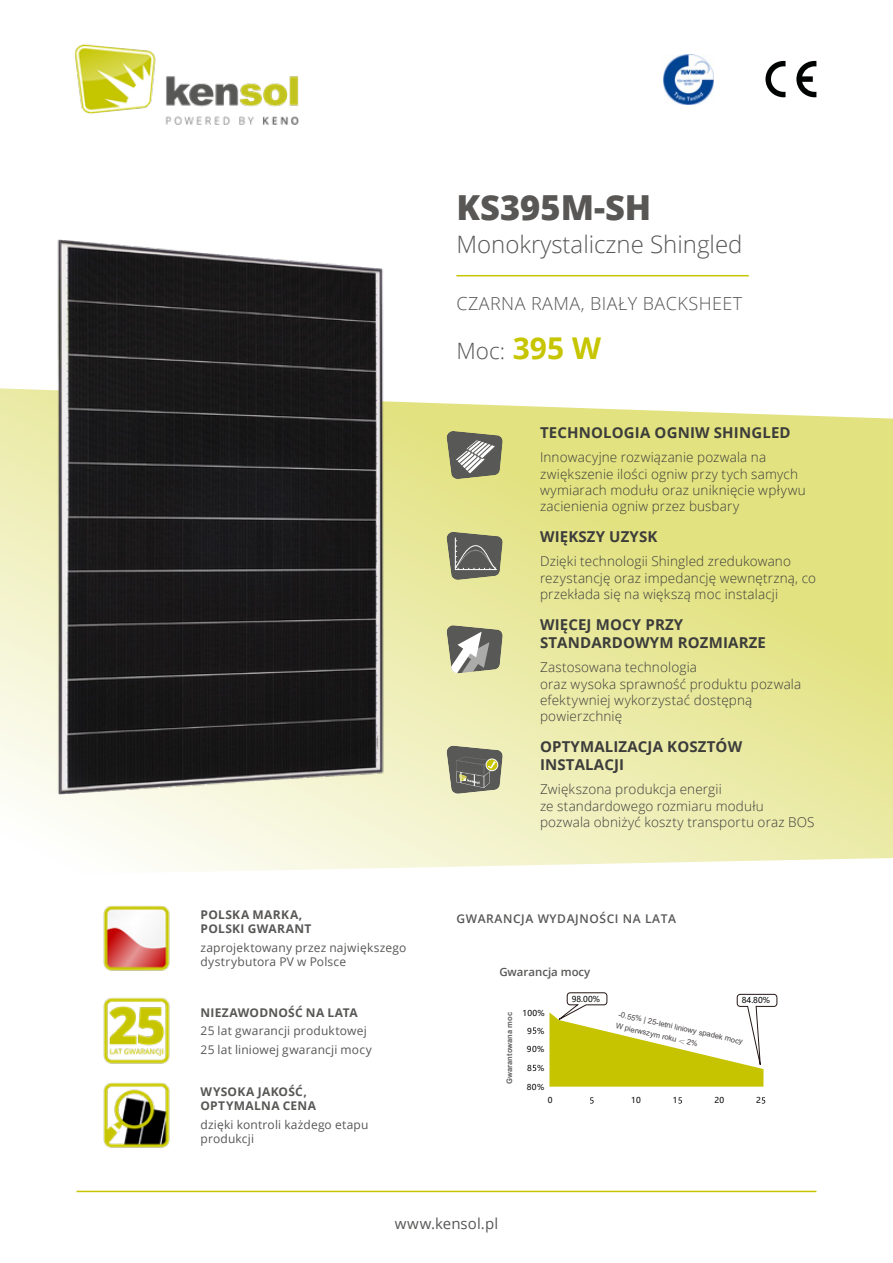
<style>
.page{position:relative;width:893px;height:1263px;background:#fff}
.page>*{position:absolute;margin:0;border:0;box-sizing:border-box;transform-origin:0 0}
.t1{font:800 34.5px "Open Sans";color:#585756}
.t2{font:300 24px "Open Sans";color:#585756}
.t3{font:300 22.5px "Open Sans";color:#585756}
.t4{font:300 18px "Open Sans";letter-spacing:.025em;color:#585756}
.t5{font:700 15px/18px "Open Sans";letter-spacing:.01em;color:#3c3c3b}
.t6{font:15px "Open Sans";letter-spacing:.005em;color:#585756}
.t7{font:300 13.5px/16.2px "Open Sans";letter-spacing:.01em;color:#3c3c3b}
.t8{font:12px/14.4px "Open Sans";letter-spacing:.015em;color:#585756}
.t9{font:700 12px/14.4px "Open Sans";letter-spacing:.025em;color:#585756}
.t10{font:600 12px "Open Sans";letter-spacing:.05em;color:#585756}
.t11{font:600 11.4px "Open Sans";color:#585857}
.t12{font:8.1px "Microsoft Ya Hei";letter-spacing:.04em;color:#030303}
.t13{font:7.65px/12.1px "Arial";color:#454140}
.t14{font:700 7.65px "Arial";color:#646363}
.s1{font-weight:700;font-size:30px;color:#c6c500}
.s2{font-family:"Adobe Song Std";font-weight:300}
</style>
<div class="page">
<img style="left:75px;top:44px;width:224px;height:81px">
<svg style="left:0;top:388px;width:893px;height:484px;background:#ebebaa"></svg>
<img style="left:103px;top:905px;width:67px;height:66px">
<img style="left:103px;top:1082px;width:67px;height:66px">
<hr style="left:456px;top:275px;width:293px;height:1px;background:#c6c500">
<svg style="left:590px;top:1097px;width:4px;height:6px"></svg>
<svg style="left:678px;top:1097px;width:4px;height:6px"></svg>
<svg style="left:762px;top:1097px;width:3px;height:6px"></svg>
<svg style="left:533px;top:1065px;width:3px;height:6px"></svg>
<svg style="left:533px;top:1027px;width:3px;height:7px"></svg>
<svg style="left:549px;top:992px;width:228px;height:95px"></svg>
<img style="left:103px;top:997px;width:67px;height:67px">
<svg style="left:765px;top:61px;width:20px;height:36px"></svg>
<svg style="left:796px;top:61px;width:20px;height:36px"></svg>
<hr style="left:77px;top:1191px;width:739px;height:1px;background:#c6c500">
<img style="left:663px;top:54px;width:50px;height:50px">
<svg style="left:447px;top:431px;width:56px;height:48px;background:#898878"></svg>
<svg style="left:447px;top:532px;width:56px;height:48px;background:#79796b"></svg>
<svg style="left:447px;top:625px;width:56px;height:48px"></svg>
<svg style="left:447px;top:746px;width:56px;height:48px;background:#7e7e6f"></svg>
<img style="left:25px;top:239px;width:392px;height:556px">
<h1 class="t1" style="left:456px;top:181px;width:196px">KS395M-SH</h1>
<h2 class="t2" style="left:456px;top:228px;width:288px">Monokrystaliczne Shingled</h2>
<h3 class="t4" style="left:456px;top:291px;width:287px">CZARNA RAMA, BIAŁY BACKSHEET</h3>
<h3 class="t3" style="left:456px;top:336px;width:146px">Moc: <span class="s1">395 W</span></h3>
<p class="t9" style="left:201px;top:907px;width:113px">POLSKA MARKA,<br>POLSKI GWARANT</p>
<p class="t8" style="left:201px;top:940px;width:207px">zaprojektowany przez największego dystrybutora PV w Polsce</p>
<p class="t9" style="left:201px;top:1005px;width:159px">NIEZAWODNOŚĆ NA LATA</p>
<p class="t8" style="left:201px;top:1021px;width:173px;line-height:18.6px">25 lat gwarancji produktowej<br>25 lat liniowej gwarancji mocy</p>
<p class="t9" style="left:201px;top:1084px;width:117px">WYSOKA JAKOŚĆ,<br>OPTYMALNA CENA</p>
<p class="t8" style="left:201px;top:1117px;width:169px">dzięki kontroli każdego etapu produkcji</p>
<p class="t5" style="left:540px;top:423px;width:252px">TECHNOLOGIA OGNIW SHINGLED</p>
<p class="t7" style="left:540px;top:449px;width:267px">Innowacyjne rozwiązanie pozwala na zwiększenie ilości ogniw przy tych samych wymiarach modułu oraz uniknięcie wpływu zacienienia ogniw przez busbary</p>
<p class="t5" style="left:540px;top:527px;width:119px">WIĘKSZY UZYSK</p>
<p class="t7" style="left:540px;top:553px;width:277px">Dzięki technologii Shingled zredukowano rezystancję oraz impedancję wewnętrzną, co przekłada się na większą moc instalacji</p>
<p class="t5" style="left:540px;top:615px;width:227px">WIĘCEJ MOCY PRZY<br>STANDARDOWYM ROZMIARZE</p>
<p class="t7" style="left:540px;top:659px;width:263px">Zastosowana technologia<br>oraz wysoka sprawność produktu pozwala efektywniej wykorzystać dostępną powierzchnię</p>
<p class="t5" style="left:540px;top:737px;width:204px">OPTYMALIZACJA KOSZTÓW<br>INSTALACJI</p>
<p class="t7" style="left:540px;top:781px;width:276px">Zwiększona produkcja energii<br>ze standardowego rozmiaru modułu pozwala obniżyć koszty transportu oraz BOS</p>
<p class="t10" style="left:456px;top:910px;width:221px">GWARANCJA WYDAJNOŚCI NA LATA</p>
<p class="t11" style="left:499px;top:964px;width:93px">Gwarancja mocy</p>
<p class="t14" style="left:504px;top:1084px;width:73px;rotate:-90deg">Gwarantowana moc</p>
<p class="t13" style="left:620px;top:1008px;width:129px;rotate:13deg">-0.55% | 25-letni liniowy spadek mocy<br>W pierwszym roku <span class="s2">＜</span> 2%</p>
<p class="t12" style="left:548px;top:1095px;width:6px">0</p>
<p class="t12" style="left:631px;top:1095px;width:11px">10</p>
<p class="t12" style="left:673px;top:1095px;width:6px">1</p>
<p class="t12" style="left:714px;top:1095px;width:11px">20</p>
<p class="t12" style="left:756px;top:1095px;width:6px">2</p>
<p class="t12" style="left:572px;top:993px;width:30px">98.00%</p>
<p class="t12" style="left:742px;top:995px;width:30px">84.80%</p>
<p class="t12" style="left:522px;top:1008px;width:24px">100%</p>
<p class="t12" style="left:527px;top:1025px;width:19px">9 %</p>
<p class="t12" style="left:527px;top:1043px;width:19px">90%</p>
<p class="t12" style="left:527px;top:1062px;width:19px">8 %</p>
<p class="t12" style="left:527px;top:1081px;width:19px">80%</p>
<p class="t6" style="left:395px;top:1213px;width:105px">www.kensol.pl</p>
</div>
